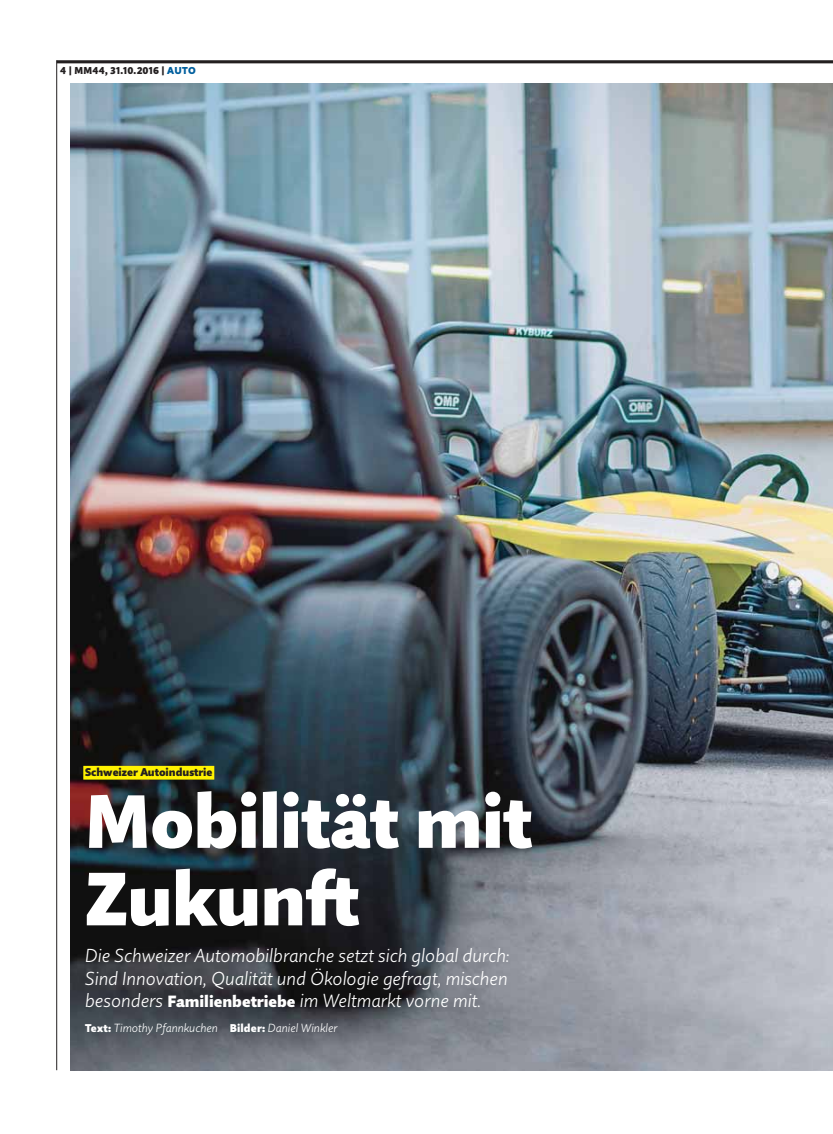
<style>
.page{position:relative;width:833px;height:1134px;background:#fff}
.page>*{position:absolute;margin:0;border:0;box-sizing:border-box;transform-origin:0 0}
.t1{font:900 75px/77.5px "Quire Sans Pro";letter-spacing:-.01em;color:#fff}
.t2{font:italic 300 18.75px/22.5px "Quire Sans Pro";color:#fff;text-align:justify}
.t3{font:italic 300 11.75px "Quire Sans Pro";color:#fff}
.t4{font:900 11.25px "Quire Sans Pro";color:#231f20}
.t5{font:900 10px "Quire Sans Pro";letter-spacing:.03em;color:#231f20}
.s1{color:#005f9e}
.s2{font-weight:900;font-style:normal;font-size:16.25px}
.s3{font-weight:900;font-style:normal;font-size:11.25px}
</style>
<div class="page">
<img style="left:71px;top:83px;width:762px;height:987px">
<div style="left:83px;top:766px;width:131px;height:14px;background:#fff200"></div>
<hr style="left:56px;top:60px;width:1px;height:1010px;background:#231f20">
<hr style="left:57px;top:60px;width:776px;height:3px;background:#231f20">
<p class="t5" style="left:60px;top:67px;width:137px">4 | MM44, 31.10.2016 | <span class="s1">AUTO</span></p>
<p class="t4" style="left:85px;top:768px;width:129px">Schweizer Autoindustrie</p>
<h1 class="t1" style="left:85px;top:791px;width:448px">Mobilität mit<br>Zukunft</h1>
<p class="t2" style="left:85px;top:946px;width:426px">Die Schweizer Automobilbranche setzt sich global durch:<br>Sind Innovation, Qualität und Ökologie gefragt, mischen besonders <span class="s2">Familienbetriebe</span> im Weltmarkt vorne mit.</p>
<p class="t3" style="left:85px;top:1023px;width:254px"><span class="s3">Text:</span> Timothy Pfannkuchen <span class="s3">Bilder:</span> Daniel Winkler</p>
</div>
